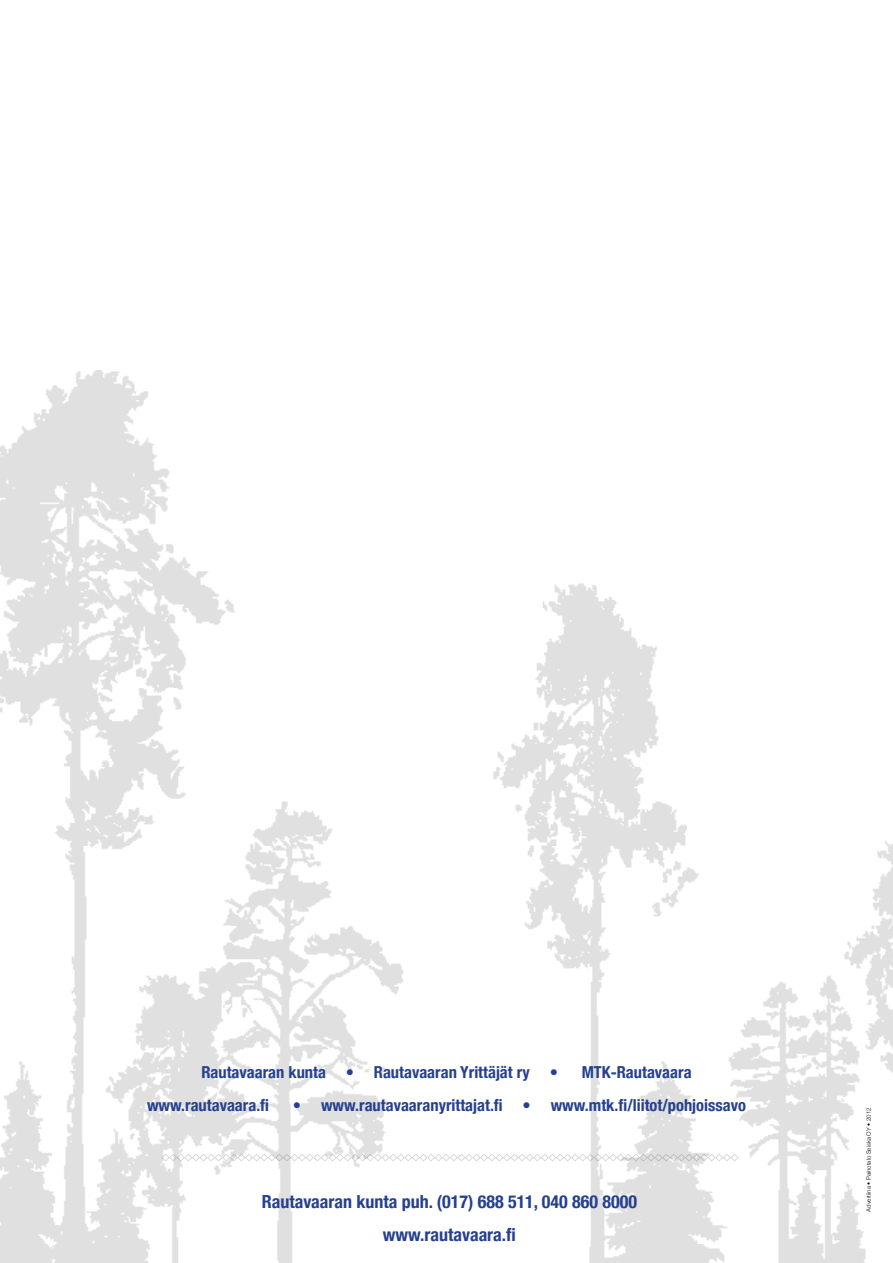
<style>
.page{position:relative;width:893px;height:1263px;background:#fff}
.page>*{position:absolute;margin:0;border:0;box-sizing:border-box;transform-origin:0 0}
.t1{font:700 condensed 18px/33px "Helvetica Neue";color:#25408f;text-align:center}
.t2{font:700 condensed 16.5px "Helvetica Neue";color:#25408f}
.t3{font:300 6px "Helvetica Neue";color:#000}
</style>
<div class="page">
<img style="left:0;top:370px;width:893px;height:893px">
<svg style="left:161px;top:1153px;width:578px;height:9px"></svg>
<p class="t2" style="left:201px;top:1062px;width:358px">Rautavaaran kunta • Rautavaaran Yrittäjät ry •</p>
<p class="t2" style="left:582px;top:1062px;width:111px">MTK-Rautavaara</p>
<p class="t2" style="left:147px;top:1095px;width:124px">www.rautavaara.fi</p>
<p class="t2" style="left:293px;top:1095px;width:455px">• www.rautavaaranyrittajat.fi • www.mtk.fi/liitot/pohjoissavo</p>
<p class="t1" style="left:262px;top:1185px;width:377px">Rautavaaran kunta puh. (017) 688 511, 040 860 8000 www.rautavaara.fi</p>
<p class="t3" style="left:865px;top:1211px;width:105px;rotate:-90deg">Advertiina • Painotalo Seiska OY • 2012</p>
</div>
